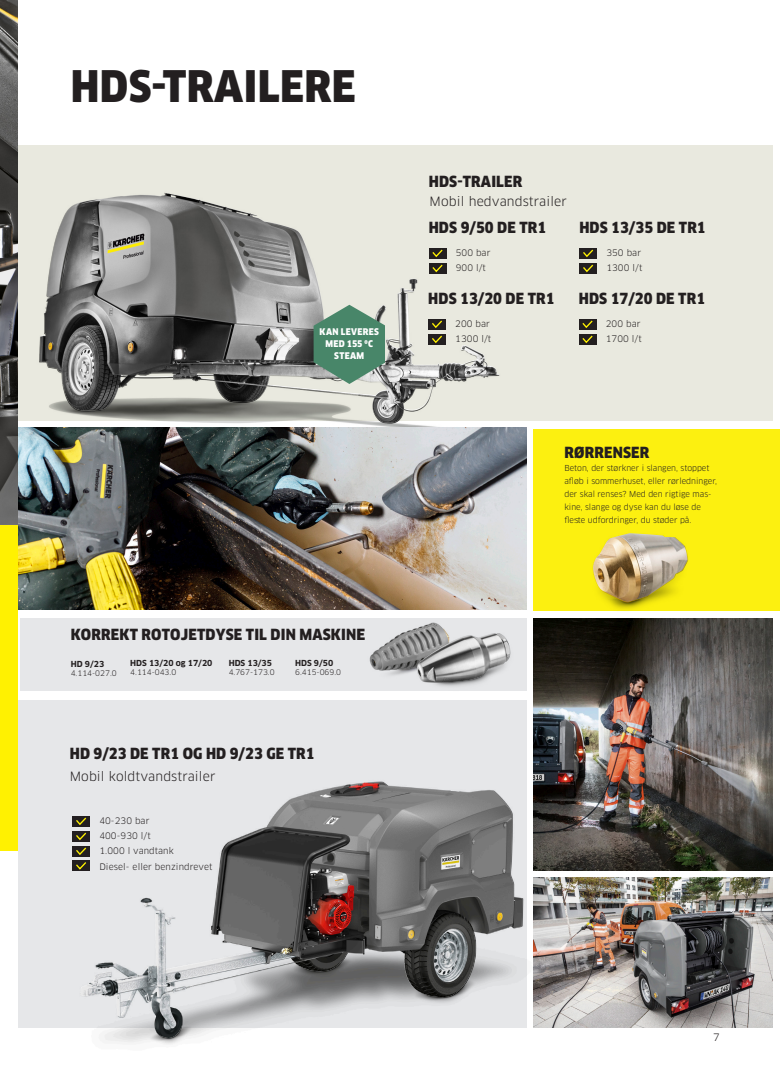
<style>
.page{position:relative;width:780px;height:1088px;background:#fff}
.page>*{position:absolute;margin:0;border:0;box-sizing:border-box;transform-origin:0 0}
.t1{font:900 42.5px "Clan Pro Narr";letter-spacing:.01em;color:#231f20}
.Produktoverskrift{font:900 15px "Clan Pro Narr";letter-spacing:.01em;color:#231f20}
.t2{font:12.5px "Clan Pro";letter-spacing:.01em;color:#231f20}
.t3{font:10px "Clan Pro";color:#231f20}
.t4{font:900 9px/12px "Clan Pro Narr";letter-spacing:.03em;color:#fff;text-align:center}
.t5{font:8.75px "Clan Pro";letter-spacing:.01em;color:#231f20}
.Picture_caption_Book_7_5pt_130{font:700 8.12px "Clan Pro";color:#231f20}
.Produktoverskrift-2{font:8px/13.1px "Clan Pro";color:#231f20}
.Artikkelnummer{font:7.5px "Clan Pro";color:#231f20}
</style>
<div class="page">
<div style="left:0;top:524px;width:18px;height:326px;background:#fff101"></div>
<div style="left:18px;top:145px;width:754px;height:276px;background:#e9e9df"></div>
<div style="left:18px;top:700px;width:508px;height:327px;background:#e6e7e9"></div>
<img style="left:533px;top:618px;width:239px;height:252px">
<img style="left:544px;top:877px;width:228px;height:150px">
<img style="left:18px;top:192px;width:506px;height:236px">
<div style="left:428px;top:248px;width:18px;height:11px;background:#231f20"></div>
<div style="left:428px;top:263px;width:18px;height:11px;background:#231f20"></div>
<svg style="left:431px;top:249px;width:13px;height:24px"></svg>
<div style="left:579px;top:248px;width:18px;height:11px;background:#231f20"></div>
<div style="left:579px;top:263px;width:18px;height:11px;background:#231f20"></div>
<svg style="left:583px;top:249px;width:11px;height:24px"></svg>
<div style="left:428px;top:319px;width:18px;height:11px;background:#231f20"></div>
<div style="left:428px;top:334px;width:18px;height:11px;background:#231f20"></div>
<svg style="left:430px;top:320px;width:13px;height:24px"></svg>
<div style="left:578px;top:319px;width:18px;height:11px;background:#231f20"></div>
<div style="left:578px;top:334px;width:18px;height:11px;background:#231f20"></div>
<svg style="left:582px;top:320px;width:11px;height:24px"></svg>
<img style="left:58px;top:765px;width:486px;height:280px">
<div style="left:72px;top:816px;width:18px;height:11px;background:#231f20"></div>
<div style="left:72px;top:831px;width:18px;height:11px;background:#231f20"></div>
<div style="left:72px;top:846px;width:18px;height:11px;background:#231f20"></div>
<div style="left:72px;top:860px;width:18px;height:11px;background:#231f20"></div>
<svg style="left:75px;top:817px;width:13px;height:53px"></svg>
<svg style="left:313px;top:305px;width:72px;height:79px;background:#68957f"></svg>
<img style="left:18px;top:428px;width:508px;height:181px">
<div style="left:533px;top:429px;width:247px;height:181px;background:#fcf010"></div>
<img style="left:575px;top:533px;width:122px;height:87px">
<div style="left:19px;top:618px;width:507px;height:73px;background:#e6e7e9"></div>
<img style="left:0;top:0;width:18px;height:524px">
<img style="left:369px;top:630px;width:43px;height:45px">
<img style="left:412px;top:607px;width:102px;height:80px">
<p class="t1" style="left:71px;top:62px;width:286px">HDS-TRAILERE</p>
<p class="t4" style="left:319px;top:326px;width:61px">KAN LEVERES<br>MED 155 0C<br>STEAM</p>
<p class="Produktoverskrift" style="left:71px;top:626px;width:295px">KORREKT ROTOJETDYSE TIL DIN MASKINE</p>
<p class="Picture_caption_Book_7_5pt_130" style="left:71px;top:659px;width:35px">HD 9/23</p>
<p class="Artikkelnummer" style="left:71px;top:669px;width:47px">4.114-027.0</p>
<p class="Picture_caption_Book_7_5pt_130" style="left:130px;top:658px;width:84px">HDS 13/20 og 17/20</p>
<p class="Artikkelnummer" style="left:130px;top:668px;width:47px">4.114-043.0</p>
<p class="Picture_caption_Book_7_5pt_130" style="left:229px;top:658px;width:45px">HDS 13/35</p>
<p class="Artikkelnummer" style="left:229px;top:668px;width:47px">4.767-173.0</p>
<p class="Picture_caption_Book_7_5pt_130" style="left:295px;top:658px;width:40px">HDS 9/50</p>
<p class="Artikkelnummer" style="left:295px;top:668px;width:47px">6.415-069.0</p>
<p class="Produktoverskrift" style="left:70px;top:744px;width:246px">HD 9/23 DE TR1 OG HD 9/23 GE TR1</p>
<p class="t2" style="left:70px;top:769px;width:147px">Mobil koldtvandstrailer</p>
<p class="t5" style="left:99px;top:815px;width:52px">40-230 bar</p>
<p class="t5" style="left:99px;top:831px;width:53px">400-930 l/t</p>
<p class="t5" style="left:99px;top:846px;width:76px">1.000 l vandtank</p>
<p class="t5" style="left:99px;top:861px;width:114px">Diesel- eller benzindrevet</p>
<p class="Produktoverskrift" style="left:429px;top:173px;width:95px">HDS-TRAILER</p>
<p class="t2" style="left:429px;top:194px;width:139px">Mobil hedvandstrailer</p>
<p class="Produktoverskrift" style="left:428px;top:219px;width:119px">HDS 9/50 DE TR1</p>
<p class="Produktoverskrift" style="left:579px;top:219px;width:128px">HDS 13/35 DE TR1</p>
<p class="t5" style="left:455px;top:247px;width:36px">500 bar</p>
<p class="t5" style="left:455px;top:263px;width:32px">900 l/t</p>
<p class="t5" style="left:606px;top:247px;width:36px">350 bar</p>
<p class="t5" style="left:606px;top:263px;width:38px">1300 l/t</p>
<p class="Produktoverskrift" style="left:428px;top:290px;width:128px">HDS 13/20 DE TR1</p>
<p class="Produktoverskrift" style="left:578px;top:290px;width:128px">HDS 17/20 DE TR1</p>
<p class="t5" style="left:455px;top:318px;width:36px">200 bar</p>
<p class="t5" style="left:455px;top:334px;width:38px">1300 l/t</p>
<p class="t5" style="left:605px;top:318px;width:36px">200 bar</p>
<p class="t5" style="left:605px;top:334px;width:38px">1700 l/t</p>
<p class="Produktoverskrift" style="left:564px;top:443px;width:86px">RØRRENSER</p>
<p class="Produktoverskrift-2" style="left:564px;top:461px;width:154px">Beton, der størkner i slangen, stoppet afløb i sommerhuset, eller rørledninger, der skal renses? Med den rigtige mas&shy;kine, slange og dyse kan du løse de fleste udfordringer, du støder på.</p>
<p class="t3" style="left:713px;top:1031px;width:8px">7</p>
</div>
